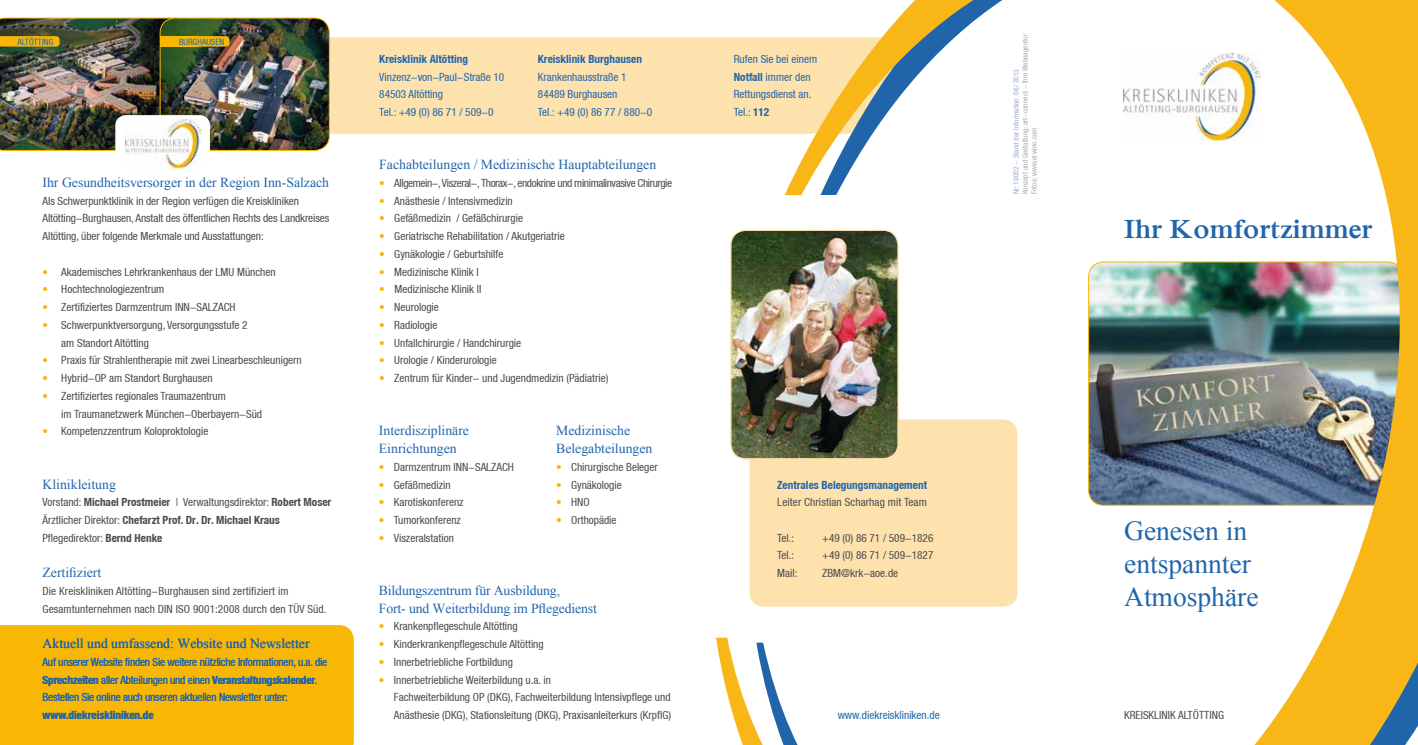
<style>
.page{position:relative;width:1418px;height:745px;background:#fff}
.page>*{position:absolute;margin:0;border:0;box-sizing:border-box;transform-origin:0 0}
.t1{font:27.5px/33px "Iskoola Pota";color:#2165aa}
.t2{font:700 27.5px "Iskoola Pota";color:#2165aa}
.t3{font:13.75px/17.8px "Iskoola Pota";color:#2165aa}
.t4{font:condensed 11.25px/17.8px "Helvetica Neue LT";color:#4a4b4d}
.t5{font:condensed 11.25px/17.8px "Helvetica Neue LT";color:#2165aa}
.t6{font:700 condensed 11.25px/17.8px "Helvetica Neue LT";color:#4a4b4d}
.t7{font:700 condensed 11.25px "Helvetica Neue LT";color:#2165aa}
.t8{font:condensed 11.25px "Helvetica Neue LT";letter-spacing:-.035em;color:#4a4b4d}
.t9{font:condensed 8.75px "Helvetica Neue LT";color:#2165aa}
.t10{font:condensed 7.5px/9px "Helvetica Neue LT";color:#abadaf}
.t11{font:condensed 7.5px "Helvetica Neue LT";color:#9eadd4}
.s1{color:#f8b705}
.s2{font-weight:400}
.s3{font-weight:700}
</style>
<div class="page">
<div style="left:0;top:625px;width:354px;height:119px;background:#f8b705"></div>
<div style="left:330px;top:37px;width:386px;height:97px;background:#fee2ae"></div>
<img style="left:210px;top:18px;width:119px;height:131px">
<div style="left:160px;top:18px;width:170px;height:133px;border:1px solid #f8b705;border-radius:15px"></div>
<div style="left:160px;top:36px;width:69px;height:11px;background:#f8b705;border-radius:4px"></div>
<img style="left:0;top:18px;width:210px;height:151px">
<img style="left:716px;top:0;width:701px;height:744px">
<p class="t9" style="left:18px;top:37px;width:37px">ALTÖTTING</p>
<p class="t9" style="left:179px;top:37px;width:47px">BURGHAUSEN</p>
<p class="t3" style="left:43px;top:173px;width:288px">Ihr Gesundheitsversorger in der Region Inn-Salzach</p>
<p class="t4" style="left:43px;top:192px;width:288px">Als Schwerpunktklinik in der Region verfügen die Kreiskliniken<br>Altötting-Burghausen, Anstalt des öffentlichen Rechts des Landkreises<br>Altötting, über folgende Merkmale und Ausstattungen:</p>
<p class="t4" style="left:43px;top:262px;width:235px"><span class="s1">•</span> Akademisches Lehrkrankenhaus der LMU München</p>
<p class="t4" style="left:43px;top:280px;width:123px"><span class="s1">•</span> Hochtechnologiezentrum</p>
<p class="t4" style="left:43px;top:298px;width:194px"><span class="s1">•</span> Zertifiziertes Darmzentrum INN-SALZACH</p>
<p class="t4" style="left:61px;top:316px;width:188px;text-indent:-19px"><span class="s1">•</span> Schwerpunktversorgung, Versorgungsstufe 2 am Standort Altötting</p>
<p class="t4" style="left:43px;top:351px;width:261px"><span class="s1">•</span> Praxis für Strahlentherapie mit zwei Linearbeschleunigern</p>
<p class="t4" style="left:43px;top:369px;width:172px"><span class="s1">•</span> Hybrid-OP am Standort Burghausen</p>
<p class="t4" style="left:61px;top:386px;width:202px;text-indent:-19px"><span class="s1">•</span> Zertifiziertes regionales Traumazentrum<br>im Traumanetzwerk München-Oberbayern-Süd</p>
<p class="t4" style="left:43px;top:422px;width:167px"><span class="s1">•</span> Kompetenzzentrum Koloproktologie</p>
<p class="t3" style="left:43px;top:474px;width:75px">Klinikleitung</p>
<p class="t6" style="left:43px;top:493px;width:290px"><span class="s2">Vorstand:</span> Michael Prostmeier <span class="s2">| Verwaltungsdirektor:</span> Robert Moser<br><span class="s2">Ärztlicher Direktor:</span> Chefarzt Prof. Dr. Dr. Michael Kraus<br><span class="s2">Pflegedirektor:</span> Bernd Henke</p>
<p class="t3" style="left:43px;top:563px;width:60px">Zertifiziert</p>
<p class="t4" style="left:43px;top:581px;width:285px">Die Kreiskliniken Altötting-Burghausen sind zertifiziert im<br>Gesamtunternehmen nach DIN ISO 9001:2008 durch den TÜV Süd.</p>
<p class="t3" style="left:43px;top:634px;width:268px">Aktuell und umfassend: Website und Newsletter</p>
<p class="t5" style="left:43px;top:652px;width:286px">Auf unserer Website finden Sie weitere nützliche Informationen, u.a. die<br><span class="s3">Sprechzeiten</span> aller Abteilungen und einen <span class="s3">Veranstaltungskalender</span>.<br>Bestellen Sie online auch unseren aktuellen Newsletter unter:</p>
<p class="t7" style="left:43px;top:707px;width:113px">www.diekreiskliniken.de</p>
<p class="t7" style="left:379px;top:52px;width:90px">Kreisklinik Altötting</p>
<p class="t5" style="left:379px;top:68px;width:126px">Vinzenz-von-Paul-Straße 10<br>84503 Altötting<br>Tel.: +49 (0) 86 71 / 509-0</p>
<p class="t7" style="left:538px;top:52px;width:106px">Kreisklinik Burghausen</p>
<p class="t5" style="left:538px;top:68px;width:116px">Krankenhausstraße 1<br>84489 Burghausen<br>Tel.: +49 (0) 86 77 / 880-0</p>
<p class="t3" style="left:379px;top:156px;width:278px">Fachabteilungen / Medizinische Hauptabteilungen</p>
<p class="t8" style="left:379px;top:176px;width:294px"><span class="s1">•</span> Allgemein-, Viszeral-, Thorax-, endokrine und minimalinvasive Chirurgie</p>
<p class="t4" style="left:379px;top:192px;width:135px"><span class="s1">•</span> Anästhesie / Intensivmedizin</p>
<p class="t4" style="left:379px;top:209px;width:145px"><span class="s1">•</span> Gefäßmedizin / Gefäßchirurgie</p>
<p class="t4" style="left:379px;top:227px;width:187px"><span class="s1">•</span> Geriatrische Rehabilitation / Akutgeriatrie</p>
<p class="t4" style="left:379px;top:245px;width:126px"><span class="s1">•</span> Gynäkologie / Geburtshilfe</p>
<p class="t4" style="left:379px;top:262px;width:101px"><span class="s1">•</span> Medizinische Klinik I</p>
<p class="t4" style="left:379px;top:280px;width:104px"><span class="s1">•</span> Medizinische Klinik II</p>
<p class="t4" style="left:379px;top:298px;width:61px"><span class="s1">•</span> Neurologie</p>
<p class="t4" style="left:379px;top:316px;width:60px"><span class="s1">•</span> Radiologie</p>
<p class="t4" style="left:379px;top:333px;width:143px"><span class="s1">•</span> Unfallchirurgie / Handchirurgie</p>
<p class="t4" style="left:379px;top:351px;width:119px"><span class="s1">•</span> Urologie / Kinderurologie</p>
<p class="t4" style="left:379px;top:369px;width:231px"><span class="s1">•</span> Zentrum für Kinder- und Jugendmedizin (Pädiatrie)</p>
<p class="t3" style="left:379px;top:421px;width:92px">Interdisziplinäre<br>Einrichtungen</p>
<p class="t4" style="left:379px;top:457px;width:137px"><span class="s1">•</span> Darmzentrum INN-SALZACH</p>
<p class="t4" style="left:379px;top:475px;width:73px"><span class="s1">•</span> Gefäßmedizin</p>
<p class="t4" style="left:379px;top:493px;width:86px"><span class="s1">•</span> Karotiskonferenz</p>
<p class="t4" style="left:379px;top:510px;width:84px"><span class="s1">•</span> Tumorkonferenz</p>
<p class="t4" style="left:379px;top:528px;width:77px"><span class="s1">•</span> Viszeralstation</p>
<p class="t3" style="left:556px;top:421px;width:98px">Medizinische<br>Belegabteilungen</p>
<p class="t4" style="left:556px;top:457px;width:103px"><span class="s1">•</span> Chirurgische Beleger</p>
<p class="t4" style="left:556px;top:475px;width:67px"><span class="s1">•</span> Gynäkologie</p>
<p class="t4" style="left:556px;top:493px;width:35px"><span class="s1">•</span> HNO</p>
<p class="t4" style="left:556px;top:510px;width:62px"><span class="s1">•</span> Orthopädie</p>
<p class="t3" style="left:379px;top:581px;width:219px">Bildungszentrum für Ausbildung,<br>Fort- und Weiterbildung im Pflegedienst</p>
<p class="t4" style="left:379px;top:617px;width:140px"><span class="s1">•</span> Krankenpflegeschule Altötting</p>
<p class="t4" style="left:379px;top:634px;width:166px"><span class="s1">•</span> Kinderkrankenpflegeschule Altötting</p>
<p class="t4" style="left:379px;top:652px;width:135px"><span class="s1">•</span> Innerbetriebliche Fortbildung</p>
<p class="t4" style="left:394px;top:670px;width:279px;text-indent:-15px"><span class="s1">•</span> Innerbetriebliche Weiterbildung u.a. in<br>Fachweiterbildung OP (DKG), Fachweiterbildung Intensivpflege und<br>Anästhesie (DKG), Stationsleitung (DKG), Praxisanleiterkurs (KrpflG)</p>
<p class="t5" style="left:733px;top:50px;width:85px">Rufen Sie bei einem<br><span class="s3">Notfall</span> immer den<br>Rettungsdienst an.<br>Tel.: <span class="s3">112</span></p>
<p class="t7" style="left:777px;top:477px;width:151px">Zentrales Belegungsmanagement</p>
<p class="t4" style="left:777px;top:493px;width:151px">Leiter Christian Scharhag mit Team</p>
<p class="t4" style="left:777px;top:528px;width:19px">Tel.:</p>
<p class="t4" style="left:822px;top:528px;width:113px">+49 (0) 86 71 / 509-1826</p>
<p class="t4" style="left:777px;top:546px;width:19px">Tel.:</p>
<p class="t4" style="left:822px;top:546px;width:113px">+49 (0) 86 71 / 509-1827</p>
<p class="t4" style="left:777px;top:564px;width:22px">Mail:</p>
<p class="t4" style="left:822px;top:564px;width:77px">ZBM@krk-aoe.de</p>
<p class="t5" style="left:837px;top:705px;width:104px">www.diekreiskliniken.de</p>
<p class="t10" style="left:1020px;top:194px;width:161px;rotate:-90deg">Konzept und Gestaltung: art-connect - Ihre Webeagentur<br>Fotos: www.erwino.com</p>
<p class="t11" style="left:1011px;top:194px;width:127px;rotate:-90deg">Nr: 19002 - Stand der Information 06/ 2013</p>
<h1 class="t2" style="left:1123px;top:213px;width:250px">Ihr Komfortzimmer</h1>
<h1 class="t1" style="left:1124px;top:514px;width:136px">Genesen in entspannter<br>Atmosphäre</h1>
<p class="t4" style="left:1124px;top:705px;width:102px">KREISKLINIK ALTÖTTING</p>
</div>
